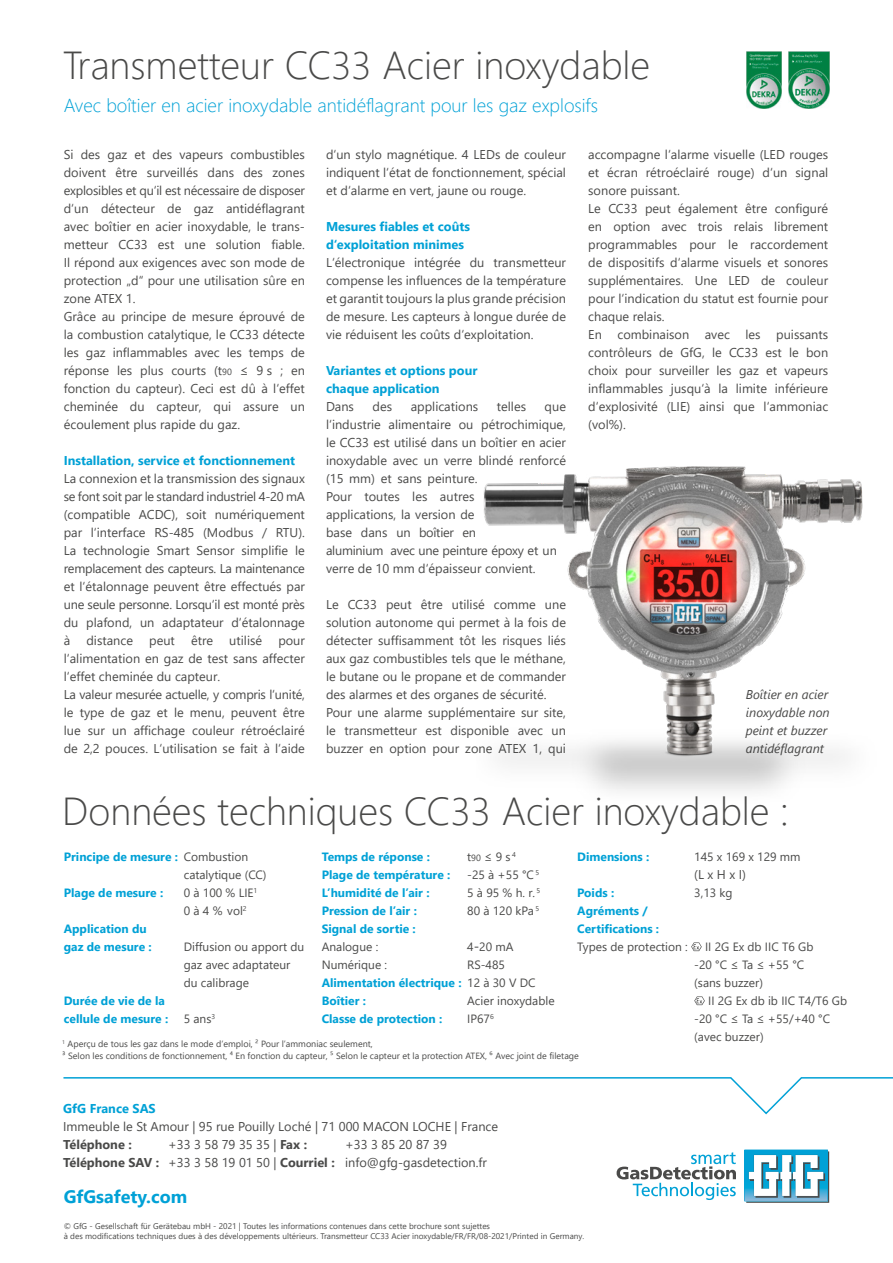
<style>
.page{position:relative;width:893px;height:1263px;background:#fff}
.page>*{position:absolute;margin:0;border:0;box-sizing:border-box;transform-origin:0 0}
.t1{font:300 39px "Segoe UI";color:#4a4a49}
.t2{font:300 18.75px "Segoe UI";color:#00a1d6}
.t3{font:700 18px "Segoe UI";color:#00a1d6}
.t4{font:12.75px/18px "Segoe UI";color:#4a4a49}
.t5{font:700 12.75px/18px "Segoe UI";color:#00a1d6}
.t6{font:italic 12.75px/18px "Segoe UI";color:#4a4a49}
.t7{font:700 12.75px "Segoe UI";color:#4a4a49}
.t8{font:12px/18px "Segoe UI";color:#4a4a49}
.t9{font:700 12px/18px "Segoe UI";color:#00a1d6}
.t10{font:9px/12px "Segoe UI";color:#4a4a49}
.t11{font:8.25px/9.9px "Segoe UI";color:#4a4a49}
.s1{font-size:9px}
.s2{font-weight:700;color:#00a1d6}
.s3{font-weight:400;color:#4a4a49}
.s4{font-weight:700}
</style>
<div class="page">
<img style="left:789px;top:51px;width:40px;height:58px">
<img style="left:746px;top:51px;width:35px;height:58px">
<svg style="left:63px;top:1077px;width:830px;height:38px"></svg>
<svg style="left:744px;top:1149px;width:85px;height:54px"></svg>
<svg style="left:617px;top:1152px;width:119px;height:48px"></svg>
<svg style="left:691px;top:942px;width:11px;height:9px"></svg>
<svg style="left:694px;top:996px;width:11px;height:9px"></svg>
<img style="left:483px;top:466px;width:380px;height:325px">
<h1 class="t1" style="left:63px;top:29px;width:589px">Transmetteur CC33 Acier inoxydable</h1>
<h2 class="t2" style="left:64px;top:88px;width:536px">Avec boîtier en acier inoxydable antidéflagrant pour les gaz explosifs</h2>
<p class="t4" style="left:64px;top:144px;width:243px">Si des gaz et des vapeurs combustibles doivent être surveillés dans des zones explosibles et qu‘il est nécessaire de disposer d‘un détecteur de gaz antidéflagrant avec boîtier en acier inoxydable, le trans&shy;metteur CC33 est une solution fiable.<br>Il répond aux exigences avec son mode de protection „d“ pour une utilisation sûre en zone ATEX 1.<br>Grâce au principe de mesure éprouvé de la combustion catalytique, le CC33 détecte les gaz inflammables avec les temps de réponse les plus courts (t<span class="s1">90</span> ≤ 9 s ; en fonction du capteur). Ceci est dû à l‘effet cheminée du capteur, qui assure un écoulement plus rapide du gaz.</p>
<p class="t5" style="left:64px;top:451px;width:233px">Installation, service et fonctionnement</p>
<p class="t4" style="left:64px;top:468px;width:243px;text-align:justify">La connexion et la transmission des signaux se font soit par le standard industriel 4-20 mA (compatible ACDC), soit numériquement par l‘interface RS-485 (Modbus / RTU).<br>La technologie Smart Sensor simplifie le remplacement des capteurs. La maintenance et l‘étalonnage peuvent être effectués par une seule personne. Lorsqu‘il est monté près du plafond, un adaptateur d‘étalonnage à</p>
<p class="t4" style="left:86px;top:630px;width:48px">distance</p>
<p class="t4" style="left:149px;top:630px;width:27px">peut</p>
<p class="t4" style="left:191px;top:630px;width:24px">être</p>
<p class="t4" style="left:229px;top:630px;width:34px">utilisé</p>
<p class="t4" style="left:64px;top:630px;width:243px;text-indent:215px">pour l‘alimentation en gaz de test sans affecter l‘effet cheminée du capteur.<br>La valeur mesurée actuelle, y compris l‘unité, le type de gaz et le menu, peuvent être lue sur un affichage couleur rétroéclairé de 2,2 pouces. L‘utilisation se fait à l‘aide</p>
<p class="t4" style="left:326px;top:144px;width:242px;text-align:justify">d‘un stylo magnétique. 4 LEDs de couleur indiquent l‘état de fonctionnement, spécial et d‘alarme en vert, jaune ou rouge.</p>
<p class="t5" style="left:326px;top:217px;width:145px">Mesures fiables et coûts d‘exploitation minimes</p>
<p class="t4" style="left:326px;top:252px;width:242px;text-align:justify">L‘électronique intégrée du transmetteur compense les influences de la température et garantit toujours la plus grande précision de mesure. Les capteurs à longue durée de vie réduisent les coûts d‘exploitation.</p>
<p class="t5" style="left:326px;top:361px;width:153px">Variantes et options pour chaque application</p>
<p class="t4" style="left:326px;top:396px;width:30px">Dans</p>
<p class="t4" style="left:373px;top:396px;width:21px">des</p>
<p class="t4" style="left:411px;top:396px;width:69px">applications</p>
<p class="t4" style="left:497px;top:396px;width:31px">telles</p>
<p class="t4" style="left:326px;top:396px;width:242px;text-indent:219px">que l‘industrie alimentaire ou pétrochimique, le CC33 est utilisé dans un boîtier en acier inoxydable avec un verre blindé renforcé (15 mm) et sans peinture.<br>Pour toutes les autres<br>applications, la version de<br>base dans un boîtier en<br>aluminium avec une peinture époxy et un verre de 10 mm d‘épaisseur convient.</p>
<p class="t4" style="left:326px;top:595px;width:242px">Le CC33 peut être utilisé comme une solution autonome qui permet à la fois de détecter suffisamment tôt les risques liés aux gaz combustibles tels que le méthane, le butane ou le propane et de commander des alarmes et des organes de sécurité.<br>Pour une alarme supplémentaire sur site, le transmetteur est disponible avec un buzzer en option pour zone ATEX 1, qui</p>
<p class="t4" style="left:588px;top:145px;width:242px">accompagne l‘alarme visuelle (LED rouges et écran rétroéclairé rouge) d‘un signal sonore puissant.<br>Le CC33 peut également être configuré en option avec trois relais librement programmables pour le raccordement de dispositifs d‘alarme visuels et sonores supplémentaires. Une LED de couleur pour l‘indication du statut est fournie pour chaque relais.<br>En combinaison avec les puissants contrôleurs de GfG, le CC33 est le bon choix pour surveiller les gaz et vapeurs inflammables jusqu‘à la limite inférieure d‘explosivité (LIE) ainsi que l‘ammoniac (vol%).</p>
<p class="t6" style="left:746px;top:684px;width:85px">Boîtier en acier inoxydable non peint et buzzer antidéflagrant</p>
<h1 class="t1" style="left:62px;top:774px;width:728px">Données techniques CC33 Acier inoxydable :</h1>
<p class="t9" style="left:322px;top:847px;width:110px">Temps de réponse :</p>
<p class="t8" style="left:467px;top:847px;width:50px">t<span class="s1">90</span> ≤ 9 s <sup>4</sup></p>
<p class="t9" style="left:322px;top:865px;width:130px">Plage de température :</p>
<p class="t8" style="left:467px;top:865px;width:74px">-25 à +55 °C <sup>5</sup></p>
<p class="t9" style="left:322px;top:883px;width:109px">L’humidité de l’air :</p>
<p class="t8" style="left:467px;top:883px;width:75px">5 à 95 % h. r. <sup>5</sup></p>
<p class="t9" style="left:322px;top:901px;width:97px">Pression de l’air :</p>
<p class="t8" style="left:467px;top:901px;width:73px">80 à 120 kPa <sup>5</sup></p>
<p class="t9" style="left:322px;top:919px;width:96px">Signal de sortie :</p>
<p class="t8" style="left:322px;top:937px;width:58px">Analogue :</p>
<p class="t8" style="left:467px;top:937px;width:48px">4-20 mA</p>
<p class="t8" style="left:322px;top:955px;width:67px">Numérique :</p>
<p class="t8" style="left:184px;top:847px;width:84px;text-indent:-120px"><span class="s2">Principe de mesure :</span> Combustion catalytique (CC)</p>
<p class="t9" style="left:64px;top:883px;width:101px">Plage de mesure :</p>
<p class="t8" style="left:184px;top:883px;width:75px">0 à 100 % LIE<sup>1<br></sup>0 à 4 % vol<sup>2</sup></p>
<p class="t9" style="left:64px;top:919px;width:89px">Application du gaz de mesure :</p>
<p class="t9" style="left:577px;top:847px;width:74px">Dimensions :</p>
<p class="t8" style="left:694px;top:847px;width:108px">145 x 169 x 129 mm</p>
<p class="t4" style="left:694px;top:864px;width:53px">(L x H x I)</p>
<p class="t9" style="left:577px;top:883px;width:39px">Poids :</p>
<p class="t8" style="left:694px;top:883px;width:40px">3,13 kg</p>
<p class="t9" style="left:577px;top:901px;width:83px">Agréments /<br>Certifications :</p>
<p class="t8" style="left:577px;top:937px;width:112px">Types de protection :</p>
<p class="t8" style="left:694px;top:937px;width:121px;text-indent:11px">II 2G Ex db IIC T6 Gb -20 °C ≤ Ta ≤ +55 °C (sans buzzer)</p>
<p class="t8" style="left:694px;top:991px;width:154px;text-indent:14px">II 2G Ex db ib IIC T4/T6 Gb -20 °C ≤ Ta ≤ +55/+40 °C (avec buzzer)</p>
<p class="t8" style="left:184px;top:937px;width:122px">Diffusion ou apport du gaz avec adaptateur du calibrage</p>
<p class="t9" style="left:322px;top:955px;width:215px;text-indent:146px"><span class="s3">RS-485<br></span>Alimentation électrique : <span class="s3">12 à 30 V DC<br></span>Boîtier :</p>
<p class="t9" style="left:64px;top:991px;width:106px">Durée de vie de la cellule de mesure :</p>
<p class="t8" style="left:467px;top:991px;width:89px">Acier inoxydable</p>
<p class="t8" style="left:184px;top:1009px;width:33px">5 ans<sup>3</sup></p>
<p class="t9" style="left:322px;top:1009px;width:122px">Classe de protection :</p>
<p class="t8" style="left:467px;top:1009px;width:28px">IP67<sup>6</sup></p>
<p class="t10" style="left:62px;top:1036px;width:518px"><sup>1</sup> Aperçu de tous les gaz dans le mode d‘emploi, ² Pour l’ammoniac seulement,<br>³ Selon les conditions de fonctionnement, ⁴ En fonction du capteur, ⁵ Selon le capteur et la protection ATEX, ⁶ Avec joint de filetage</p>
<p class="t5" style="left:63px;top:1098px;width:94px">GfG France SAS</p>
<p class="t4" style="left:63px;top:1116px;width:436px">Immeuble le St Amour | 95 rue Pouilly Loché | 71 000 MACON LOCHE | France</p>
<p class="t7" style="left:63px;top:1132px;width:70px">Téléphone :</p>
<p class="t4" style="left:168px;top:1134px;width:140px">+33 3 58 79 35 35 | <span class="s4">Fax :</span></p>
<p class="t4" style="left:63px;top:1134px;width:425px;text-indent:282px">+33 3 85 20 87 39<br><span class="s4">Téléphone SAV :</span> +33 3 58 19 01 50 | <span class="s4">Courriel :</span> info@gfg-gasdetection.fr</p>
<h3 class="t3" style="left:64px;top:1180px;width:125px">GfGsafety.com</h3>
<p class="t11" style="left:64px;top:1220px;width:522px">© GfG - Gesellschaft für Gerätebau mbH - 2021 | Toutes les informations contenues dans cette brochure sont sujettes<br>à des modifications techniques dues à des développements ultérieurs. Transmetteur CC33 Acier inoxydable/FR/FR/08-2021/Printed in Germany.</p>
</div>
